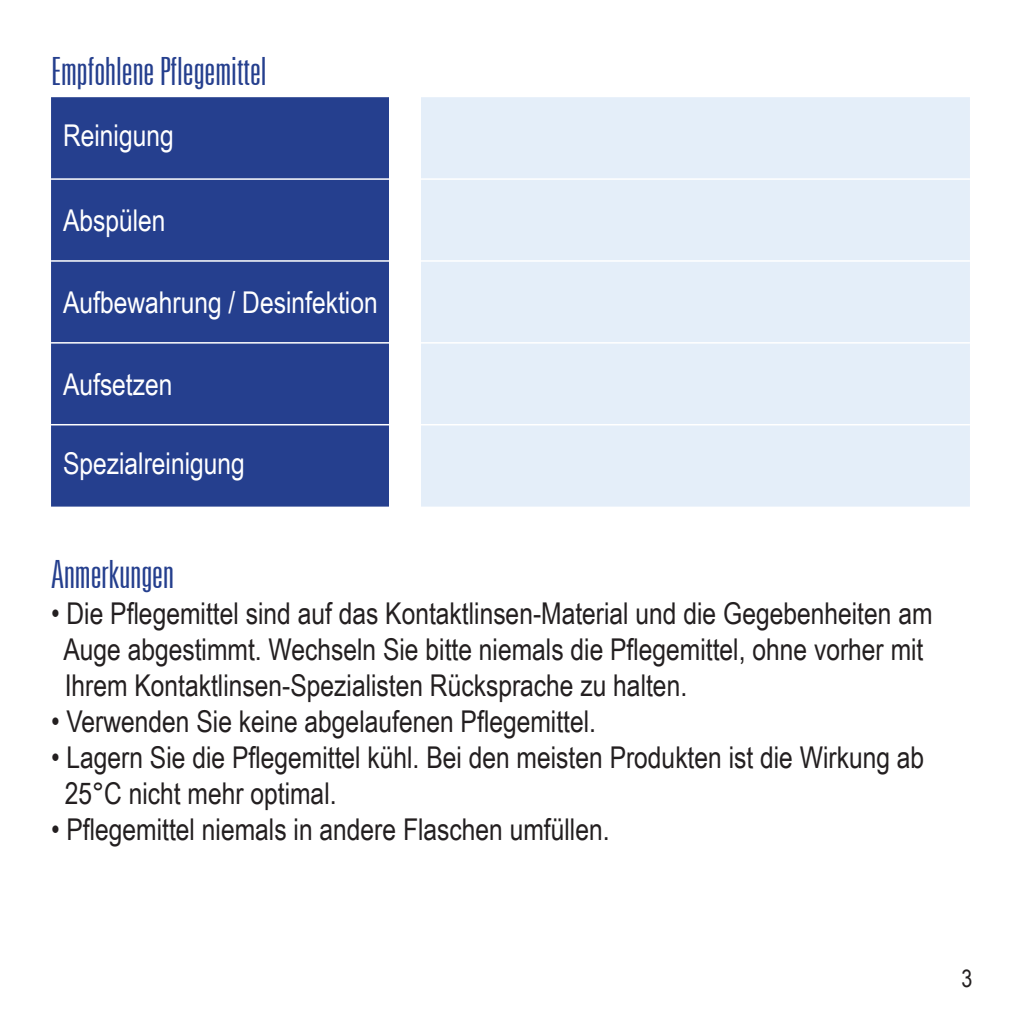
<style>
.page{position:relative;width:1021px;height:1021px;background:#fff}
.page>*{position:absolute;margin:0;border:0;box-sizing:border-box;transform-origin:0 0}
.t1{font:300 ultra-condensed 39px "Univers LT";color:#253f8e}
.t2{font:30px/36px "Arial Narrow";color:#231f20}
.t3{font:30px "Arial Narrow";color:#fff}
.t4{font:24px "Arial Narrow";color:#231f20}
</style>
<div class="page">
<div style="left:51px;top:97px;width:338px;height:409px;background:#253f8e"></div>
<div style="left:421px;top:97px;width:548px;height:409px;background:#e4eef9"></div>
<hr style="left:51px;top:178px;width:357px;height:2px;background:#fff">
<hr style="left:408px;top:178px;width:561px;height:2px;background:#fff">
<hr style="left:51px;top:260px;width:357px;height:2px;background:#fff">
<hr style="left:408px;top:260px;width:561px;height:2px;background:#fff">
<hr style="left:51px;top:342px;width:357px;height:1px;background:#fff">
<hr style="left:408px;top:342px;width:561px;height:1px;background:#fff">
<hr style="left:51px;top:424px;width:357px;height:1px;background:#fff">
<hr style="left:408px;top:424px;width:561px;height:1px;background:#fff">
<h1 class="t1" style="left:51px;top:51px;width:217px">Empfohlene Pflegemittel</h1>
<p class="t3" style="left:63px;top:113px;width:112px">Reinigung</p>
<p class="t3" style="left:63px;top:198px;width:104px">Abspülen</p>
<p class="t3" style="left:63px;top:280px;width:316px">Aufbewahrung / Desinfektion</p>
<p class="t3" style="left:63px;top:362px;width:111px">Aufsetzen</p>
<p class="t3" style="left:63px;top:441px;width:183px">Spezialreinigung</p>
<h1 class="t1" style="left:51px;top:554px;width:124px">Anmerkungen</h1>
<p class="t2" style="left:63px;top:594px;width:870px;text-indent:-12px">• Die Pflegemittel sind auf das Kontaktlinsen-Material und die Gegebenheiten am<br>Auge abgestimmt. Wechseln Sie bitte niemals die Pflegemittel, ohne vorher mit<br>Ihrem Kontaktlinsen-Spezialisten Rücksprache zu halten.</p>
<p class="t2" style="left:51px;top:702px;width:546px">• Verwenden Sie keine abgelaufenen Pflegemittel.</p>
<p class="t2" style="left:65px;top:738px;width:861px;text-indent:-14px">• Lagern Sie die Pflegemittel kühl. Bei den meisten Produkten ist die Wirkung ab<br>25°C nicht mehr optimal.</p>
<p class="t2" style="left:51px;top:810px;width:560px">• Pflegemittel niemals in andere Flaschen umfüllen.</p>
<p class="t4" style="left:961px;top:961px;width:12px">3</p>
</div>
